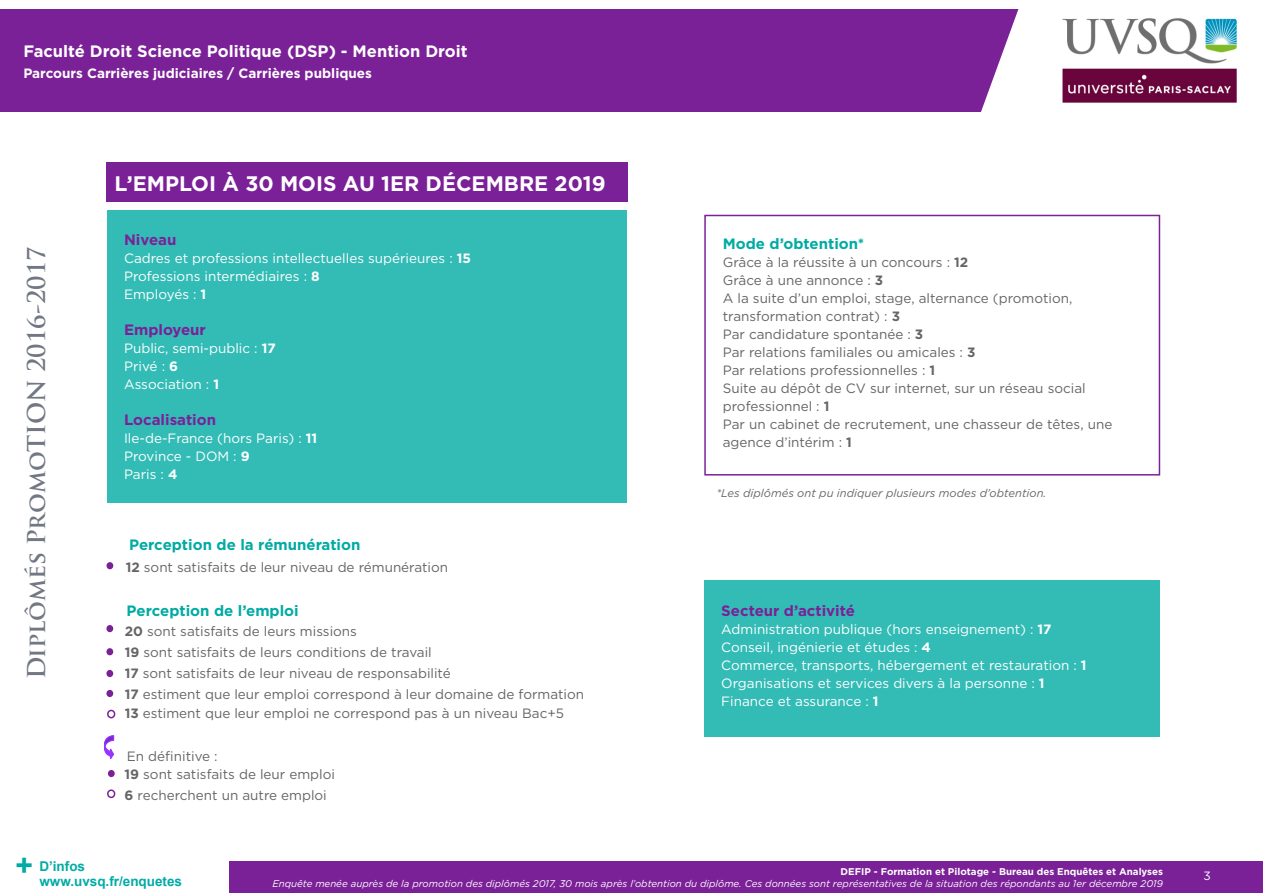
<style>
.page{position:relative;width:1263px;height:893px;background:#fff}
.page>*{position:absolute;margin:0;border:0;box-sizing:border-box;transform-origin:0 0}
.t1{font:700 30px "Arial";color:#00aba4}
.t2{font:700 24px "Trajan Pro";color:#717783}
.t3{font:700 21px "Gotham";color:#fff}
.t4{font:700 16.5px "Gotham";color:#fff}
.t5{font:700 15px "Gotham";color:#00aba4}
.t6{font:700 15px "Gotham";color:#7b2198}
.t7{font:13.5px/18px "Gotham";color:#646567}
.t8{font:13.5px "Gotham";color:#fff}
.t9{font:700 13.5px "Gotham";color:#fff}
.t10{font:700 13.5px/15px "Arial";color:#00aba4}
.t11{font:12px "Gotham";color:#fff}
.Légendes_graphiques{font:italic 11.25px "Gotham";color:#646567}
.t12{font:italic 9.75px "Gotham";color:#fff}
.t13{font:700 9.75px "Gotham";color:#fff}
.s1{font-weight:700}
</style>
<div class="page">
<div style="left:0;top:861px;width:1263px;height:32px;background:#7b2198"></div>
<div style="left:0;top:836px;width:229px;height:57px;background:#fff"></div>
<div style="left:0;top:10px;width:1023px;height:102px;background:#7b2198"></div>
<svg style="left:963px;top:9px;width:60px;height:103px"></svg>
<img style="left:1062px;top:18px;width:175px;height:85px">
<div style="left:106px;top:162px;width:522px;height:40px;background:#7b2198"></div>
<div style="left:106px;top:562px;width:7px;height:7px;background:#7b2198;border-radius:50%"></div>
<div style="left:704px;top:580px;width:456px;height:157px;background:#33bcb6"></div>
<div style="left:704px;top:215px;width:456px;height:261px;border:2px solid #7b2198"></div>
<div style="left:107px;top:210px;width:519px;height:293px;background:#33bcb6"></div>
<svg style="left:104px;top:735px;width:11px;height:24px"></svg>
<div style="left:106px;top:625px;width:7px;height:7px;background:#7b2198;border-radius:50%"></div>
<div style="left:106px;top:648px;width:7px;height:7px;background:#7b2198;border-radius:50%"></div>
<div style="left:106px;top:670px;width:7px;height:7px;background:#7b2198;border-radius:50%"></div>
<div style="left:106px;top:690px;width:7px;height:7px;background:#7b2198;border-radius:50%"></div>
<div style="left:108px;top:770px;width:7px;height:7px;background:#7b2198;border-radius:50%"></div>
<div style="left:107px;top:789px;width:8px;height:9px;border:2px solid #7b2198;border-radius:50%"></div>
<div style="left:107px;top:710px;width:8px;height:8px;border:2px solid #7b2198;border-radius:50%"></div>
<p class="t4" style="left:23px;top:40px;width:446px">Faculté Droit Science Politique (DSP) - Mention Droit</p>
<p class="t9" style="left:23px;top:64px;width:350px">Parcours Carrières judiciaires / Carrières publiques</p>
<h2 class="t2" style="left:22px;top:679px;width:434px;rotate:-90deg">Diplômés PromoTION 2016-2017</h2>
<p class="t3" style="left:115px;top:169px;width:493px">L’EMPLOI À 30 MOIS AU 1ER DÉCEMBRE 2019</p>
<p class="t6" style="left:124px;top:230px;width:54px">Niveau</p>
<p class="t8" style="left:124px;top:250px;width:348px">Cadres et professions intellectuelles supérieures : <span class="s1">15</span></p>
<p class="t8" style="left:124px;top:268px;width:197px">Professions intermédiaires : <span class="s1">8</span></p>
<p class="t8" style="left:124px;top:286px;width:84px">Employés : <span class="s1">1</span></p>
<p class="t6" style="left:124px;top:320px;width:83px">Employeur</p>
<p class="t8" style="left:124px;top:340px;width:153px">Public, semi-public : <span class="s1">17</span></p>
<p class="t8" style="left:124px;top:358px;width:56px">Privé : <span class="s1">6</span></p>
<p class="t8" style="left:124px;top:376px;width:96px">Association : <span class="s1">1</span></p>
<p class="t6" style="left:124px;top:410px;width:93px">Localisation</p>
<p class="t8" style="left:124px;top:430px;width:195px">Ile-de-France (hors Paris) : <span class="s1">11</span></p>
<p class="t8" style="left:124px;top:448px;width:127px">Province - DOM : <span class="s1">9</span></p>
<p class="t8" style="left:124px;top:466px;width:55px">Paris : <span class="s1">4</span></p>
<p class="t5" style="left:129px;top:534px;width:233px">Perception de la rémunération</p>
<p class="t7" style="left:126px;top:558px;width:324px"><span class="s1">12</span> sont satisfaits de leur niveau de rémunération</p>
<p class="t5" style="left:723px;top:234px;width:143px">Mode d’obtention*</p>
<p class="t7" style="left:723px;top:253px;width:247px">Grâce à la réussite à un concours : <span class="s1">12</span></p>
<p class="t7" style="left:723px;top:271px;width:162px">Grâce à une annonce : <span class="s1">3</span></p>
<p class="t7" style="left:723px;top:289px;width:351px">A la suite d’un emploi, stage, alternance (promotion, transformation contrat) : <span class="s1">3</span></p>
<p class="t7" style="left:723px;top:325px;width:202px">Par candidature spontanée : <span class="s1">3</span></p>
<p class="t7" style="left:723px;top:343px;width:254px">Par relations familiales ou amicales : <span class="s1">3</span></p>
<p class="t7" style="left:723px;top:361px;width:214px">Par relations professionnelles : <span class="s1">1</span></p>
<p class="t7" style="left:723px;top:379px;width:364px">Suite au dépôt de CV sur internet, sur un réseau social professionnel : <span class="s1">1</span></p>
<p class="t7" style="left:723px;top:415px;width:391px">Par un cabinet de recrutement, une chasseur de têtes, une agence d’intérim : <span class="s1">1</span></p>
<p class="Légendes_graphiques" style="left:716px;top:485px;width:332px">*Les diplômés ont pu indiquer plusieurs modes d’obtention.</p>
<p class="t5" style="left:127px;top:601px;width:174px">Perception de l’emploi</p>
<p class="t6" style="left:721px;top:600px;width:135px">Secteur d’activité</p>
<p class="t8" style="left:721px;top:620px;width:332px">Administration publique (hors enseignement) : <span class="s1">17</span></p>
<p class="t8" style="left:721px;top:638px;width:211px">Conseil, ingénierie et études : <span class="s1">4</span></p>
<p class="t8" style="left:721px;top:656px;width:367px">Commerce, transports, hébergement et restauration : <span class="s1">1</span></p>
<p class="t8" style="left:721px;top:674px;width:325px">Organisations et services divers à la personne : <span class="s1">1</span></p>
<p class="t8" style="left:721px;top:692px;width:159px">Finance et assurance : <span class="s1">1</span></p>
<p class="t7" style="left:125px;top:622px;width:234px"><span class="s1">20</span> sont satisfaits de leurs missions</p>
<p class="t7" style="left:125px;top:643px;width:309px"><span class="s1">19</span> sont satisfaits de leurs conditions de travail</p>
<p class="t7" style="left:125px;top:664px;width:328px"><span class="s1">17</span> sont satisfaits de leur niveau de responsabilité</p>
<p class="t7" style="left:125px;top:685px;width:461px"><span class="s1">17</span> estiment que leur emploi correspond à leur domaine de formation</p>
<p class="t7" style="left:125px;top:704px;width:441px"><span class="s1">13</span> estiment que leur emploi ne correspond pas à un niveau Bac+5</p>
<p class="t7" style="left:127px;top:747px;width:92px">En définitive :</p>
<p class="t7" style="left:125px;top:765px;width:212px"><span class="s1">19</span> sont satisfaits de leur emploi</p>
<p class="t7" style="left:125px;top:786px;width:204px"><span class="s1">6</span> recherchent un autre emploi</p>
<h1 class="t1" style="left:15px;top:845px;width:19px">+</h1>
<p class="t10" style="left:39px;top:859px;width:144px">D’infos www.uvsq.fr/enquetes</p>
<p class="t13" style="left:841px;top:865px;width:324px">DEFIP - Formation et Pilotage - Bureau des Enquêtes et Analyses</p>
<p class="t12" style="left:272px;top:877px;width:892px">Enquête menée auprès de la promotion des diplômés 2017, 30 mois après l’obtention du diplôme. Ces données sont représentatives de la situation des répondants au 1er décembre 2019</p>
<p class="t11" style="left:1203px;top:868px;width:9px">3</p>
</div>
